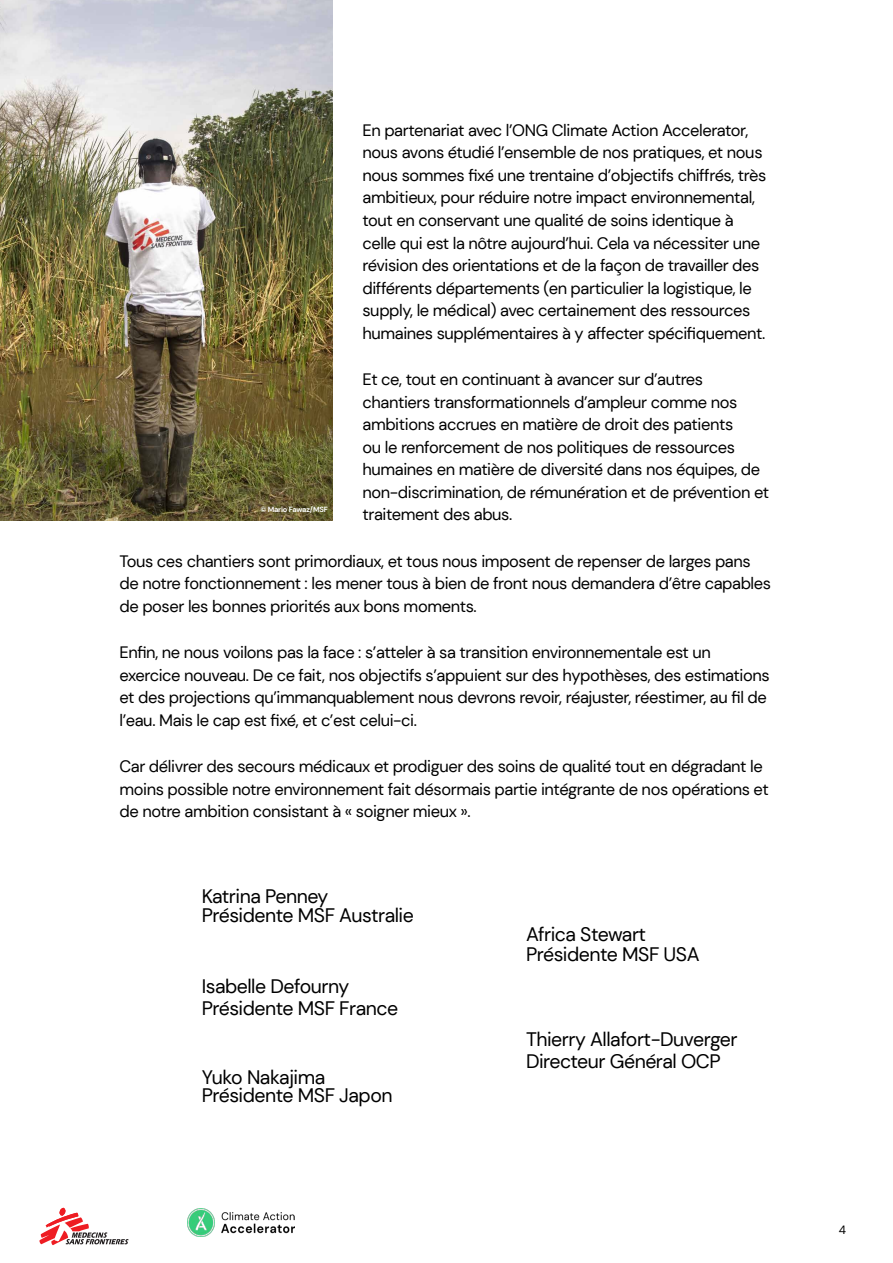
<style>
.page{position:relative;width:893px;height:1263px;background:#fff}
.page>*{position:absolute;margin:0;border:0;box-sizing:border-box;transform-origin:0 0}
._07__REFERENCES_-_Hy{font:19.5px "DM Sans";letter-spacing:-.025em;color:#000}
._07__REFERENCES_-_Ti{font:19.5px "DM Sans";letter-spacing:-.025em;color:#000}
._07__REFERENCES_-_Ti-2{font:16.5px/22.5px "DM Sans";letter-spacing:-.025em;color:#000}
.t1{font:12px "DM Sans";color:#000}
._07__REFERENCES_-_Ti-3{font:700 7.5px "DM Sans";letter-spacing:-.025em;color:#fff}
</style>
<div class="page">
<svg style="left:39px;top:1208px;width:89px;height:37px"></svg>
<img style="left:188px;top:1209px;width:107px;height:27px">
<img style="left:0;top:0;width:332px;height:520px">
<p class="_07__REFERENCES_-_Ti-2" style="left:362px;top:119px;width:405px">En partenariat avec l’ONG Climate Action Accelerator, nous avons étudié l’ensemble de nos pratiques, et nous nous sommes fixé une trentaine d’objectifs chiffrés, très ambitieux, pour réduire notre impact environnemental, tout en conservant une qualité de soins identique à celle qui est la nôtre aujourd’hui. Cela va nécessiter une révision des orientations et de la façon de travailler des différents départements (en particulier la logistique, le supply, le médical) avec certainement des ressources humaines supplémentaires à y affecter spécifiquement.</p>
<p class="_07__REFERENCES_-_Ti-2" style="left:362px;top:368px;width:408px">Et ce, tout en continuant à avancer sur d’autres chantiers transformationnels d’ampleur comme nos ambitions accrues en matière de droit des patients<br>ou le renforcement de nos politiques de ressources humaines en matière de diversité dans nos équipes, de non-discrimination, de rémunération et de prévention et traitement des abus.</p>
<p class="_07__REFERENCES_-_Ti-2" style="left:119px;top:549px;width:653px">Tous ces chantiers sont primordiaux, et tous nous imposent de repenser de larges pans de notre fonctionnement : les mener tous à bien de front nous demandera d’être capables de poser les bonnes priorités aux bons moments.</p>
<p class="_07__REFERENCES_-_Ti-2" style="left:119px;top:641px;width:652px">Enfin, ne nous voilons pas la face : s’atteler à sa transition environnementale est un exercice nouveau. De ce fait, nos objectifs s’appuient sur des hypothèses, des estimations et des projections qu’immanquablement nous devrons revoir, réajuster, réestimer, au fil de l’eau. Mais le cap est fixé, et c’est celui-ci.</p>
<p class="_07__REFERENCES_-_Ti-2" style="left:119px;top:755px;width:651px">Car délivrer des secours médicaux et prodiguer des soins de qualité tout en dégradant le moins possible notre environnement fait désormais partie intégrante de nos opérations et de notre ambition consistant à « soigner mieux ».</p>
<p class="_07__REFERENCES_-_Ti-3" style="left:260px;top:505px;width:69px">© Mario Fawaz/MSF</p>
<p class="_07__REFERENCES_-_Ti" style="left:202px;top:884px;width:128px">Katrina Penney</p>
<p class="_07__REFERENCES_-_Hy" style="left:202px;top:903px;width:214px">Présidente MSF Australie</p>
<p class="_07__REFERENCES_-_Ti" style="left:202px;top:974px;width:149px">Isabelle Defourny</p>
<p class="_07__REFERENCES_-_Hy" style="left:202px;top:996px;width:198px">Présidente MSF France</p>
<p class="_07__REFERENCES_-_Ti" style="left:202px;top:1065px;width:125px">Yuko Nakajima</p>
<p class="_07__REFERENCES_-_Hy" style="left:202px;top:1083px;width:192px">Présidente MSF Japon</p>
<p class="_07__REFERENCES_-_Ti" style="left:526px;top:922px;width:122px">Africa Stewart</p>
<p class="_07__REFERENCES_-_Hy" style="left:526px;top:942px;width:175px">Présidente MSF USA</p>
<p class="_07__REFERENCES_-_Ti" style="left:526px;top:1027px;width:213px">Thierry Allafort-Duverger</p>
<p class="_07__REFERENCES_-_Hy" style="left:526px;top:1049px;width:196px">Directeur Général OCP</p>
<p class="t1" style="left:839px;top:1222px;width:9px">4</p>
</div>
